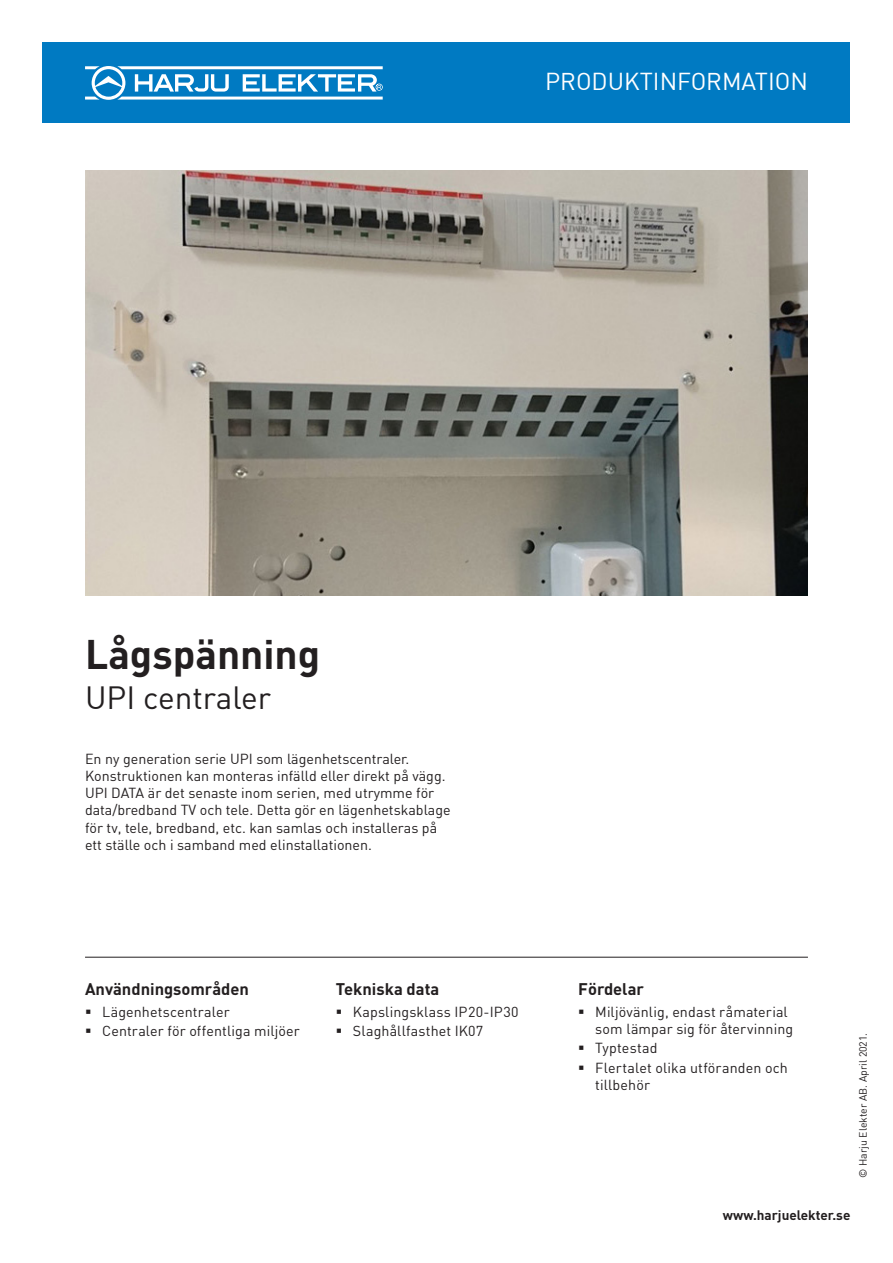
<style>
.page{position:relative;width:893px;height:1263px;background:#fff}
.page>*{position:absolute;margin:0;border:0;box-sizing:border-box;transform-origin:0 0}
.t1{font:700 40.5px "DIN";color:#231f20}
.t2{font:31.5px "DIN";color:#231f20}
.t3{font:24px "DIN";color:#fff}
.t4{font:700 16.5px "DIN";color:#231f20}
.t5{font:14.25px/17.2px "DIN";color:#231f20}
.t6{font:700 13.5px "DIN";color:#231f20}
.t7{font:10.5px "DIN";color:#231f20}
</style>
<div class="page">
<div style="left:43px;top:43px;width:807px;height:80px;background:#007ac2"></div>
<svg style="left:85px;top:66px;width:298px;height:34px"></svg>
<img style="left:85px;top:170px;width:723px;height:425px">
<hr style="left:85px;top:957px;width:723px;height:1px;background:#231f20">
<h3 class="t3" style="left:545px;top:66px;width:264px">PRODUKTINFORMATION</h3>
<h1 class="t1" style="left:85px;top:627px;width:237px">Lågspänning</h1>
<h2 class="t2" style="left:85px;top:678px;width:187px">UPI centraler</h2>
<p class="t5" style="left:85px;top:749px;width:367px">En ny generation serie UPI som lägenhetscentraler.<br>Konstruktionen kan monteras infälld eller direkt på vägg.<br>UPI DATA är det senaste inom serien, med utrymme för data/bredband TV och tele. Detta gör en lägenhetskablage för tv, tele, bredband, etc. kan samlas och installeras på ett ställe och i samband med elinstallationen.</p>
<p class="t4" style="left:85px;top:978px;width:165px">Användningsområden</p>
<p class="t5" style="left:85px;top:1003px;width:146px">▪ Lägenhetscentraler</p>
<p class="t5" style="left:85px;top:1022px;width:216px">▪ Centraler för offentliga miljöer</p>
<p class="t4" style="left:336px;top:978px;width:105px">Tekniska data</p>
<p class="t5" style="left:336px;top:1003px;width:184px">▪ Kapslingsklass IP20-IP30</p>
<p class="t5" style="left:336px;top:1022px;width:149px">▪ Slaghållfasthet IK07</p>
<p class="t4" style="left:578px;top:978px;width:67px">Fördelar</p>
<p class="t5" style="left:595px;top:1003px;width:199px;text-indent:-17px">▪ Miljövänlig, endast råmaterial som lämpar sig för återvinning</p>
<p class="t5" style="left:578px;top:1039px;width:81px">▪ Typtestad</p>
<p class="t5" style="left:595px;top:1059px;width:194px;text-indent:-17px">▪ Flertalet olika utföranden och tillbehör</p>
<p class="t7" style="left:857px;top:1178px;width:147px;rotate:-90deg">© Harju Elekter AB. April 2021.</p>
<p class="t6" style="left:723px;top:1207px;width:129px">www.harjuelekter.se</p>
</div>
